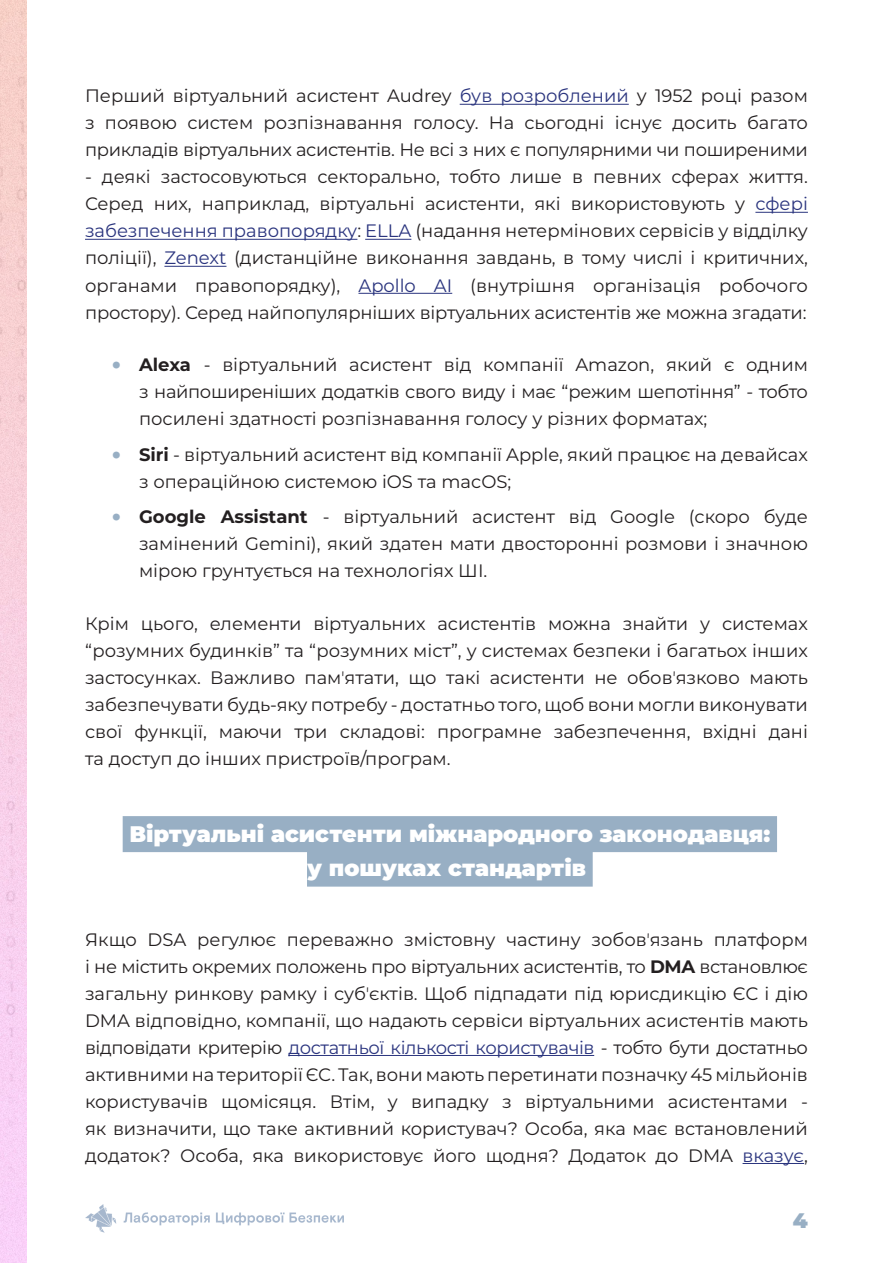
<style>
.page{position:relative;width:893px;height:1263px;background:#fff}
.page>*{position:absolute;margin:0;border:0;box-sizing:border-box;transform-origin:0 0}
.t1{font:900 22.5px/34.5px "Montserrat";color:#fff;text-align:center}
.t2{font:900 21px "Montserrat";color:#98afc4}
.t3{font:18px/27px "Montserrat";color:#231f20;text-align:justify}
.s1{color:#2a347e}
.s2{font-weight:900;font-size:21px;color:#98afc4}
.s3{font-weight:700}
</style>
<div class="page">
<img style="left:85px;top:1204px;width:258px;height:29px">
<img style="left:0;top:0;width:26px;height:1263px">
<hr style="left:460px;top:104px;width:169px;height:1px;background:#2a347e">
<hr style="left:755px;top:212px;width:53px;height:1px;background:#2a347e">
<hr style="left:85px;top:239px;width:272px;height:1px;background:#2a347e">
<hr style="left:365px;top:239px;width:46px;height:1px;background:#2a347e">
<hr style="left:164px;top:266px;width:62px;height:1px;background:#2a347e">
<hr style="left:358px;top:293px;width:94px;height:1px;background:#2a347e">
<div style="left:123px;top:816px;width:654px;height:36px;background:#98afc4"></div>
<div style="left:307px;top:851px;width:286px;height:36px;background:#98afc4"></div>
<hr style="left:288px;top:1055px;width:306px;height:1px;background:#2a347e">
<hr style="left:742px;top:1163px;width:62px;height:1px;background:#2a347e">
<p class="t3" style="left:85px;top:82px;width:724px">Перший віртуальний асистент Audrey <span class="s1">був розроблений</span> у 1952 році разом з появою систем розпізнавання голосу. На сьогодні існує досить багато прикладів віртуальних асистентів. Не всі з них є популярними чи поширеними</p>
<p class="t3" style="left:85px;top:163px;width:724px">- деякі застосовуються секторально, тобто лише в певних сферах життя.<br>Серед них, наприклад, віртуальні асистенти, які використовують у <span class="s1">сфері забезпечення правопорядку</span>: <span class="s1">ELLA</span> (надання нетермінових сервісів у відділку поліції), <span class="s1">Zenext</span> (дистанційне виконання завдань, в тому числі і критичних, органами правопорядку), <span class="s1">Apollo AI</span> (внутрішня організація робочого простору). Серед найпопулярніших віртуальних асистентів же можна згадати:</p>
<p class="t3" style="left:139px;top:350px;width:670px;text-indent:-27px"><span class="s2">•</span> <span class="s3">Alexa</span> - віртуальний асистент від компанії Amazon, який є одним з найпоширеніших додатків свого виду і має “режим шепотіння” - тобто посилені здатності розпізнавання голосу у різних форматах;</p>
<p class="t3" style="left:139px;top:440px;width:670px;text-indent:-27px"><span class="s2">•</span> <span class="s3">Siri</span> - віртуальний асистент від компанії Apple, який працює на девайсах з операційною системою iOS та macOS;</p>
<p class="t3" style="left:139px;top:502px;width:670px;text-indent:-27px"><span class="s2">•</span> <span class="s3">Google Assistant</span> - віртуальний асистент від Google (скоро буде замінений Gemini), який здатен мати двосторонні розмови і значною мірою грунтується на технологіях ШІ.</p>
<p class="t3" style="left:85px;top:609px;width:724px">Крім цього, елементи віртуальних асистентів можна знайти у системах “розумних будинків” та “розумних міст”, у системах безпеки і багатьох інших застосунках. Важливо памʼятати, що такі асистенти не обовʼязково мають забезпечувати будь-яку потребу - достатньо того, щоб вони могли виконувати свої функції, маючи три складові: програмне забезпечення, вхідні дані та доступ до інших пристроїв/програм.</p>
<p class="t1" style="left:129px;top:815px;width:642px">Віртуальні асистенти міжнародного законодавця: у пошуках стандартів</p>
<p class="t3" style="left:85px;top:925px;width:724px">Якщо DSA регулює переважно змістовну частину зобовʼязань платформ і не містить окремих положень про віртуальних асистентів, то <span class="s3">DMA</span> встановлює загальну ринкову рамку і субʼєктів. Щоб підпадати під юрисдикцію ЄС і дію DMA відповідно, компанії, що надають сервіси віртуальних асистентів мають відповідати критерію <span class="s1">достатньої кількості користувачів</span> - тобто бути достатньо активними на території ЄС. Так, вони мають перетинати позначку 45 мільйонів користувачів щомісяця. Втім, у випадку з віртуальними асистентами - як визначити, що таке активний користувач? Особа, яка має встановлений додаток? Особа, яка використовує його щодня? Додаток до DMA <span class="s1">вказує</span>,</p>
<p class="t2" style="left:793px;top:1205px;width:16px">4</p>
</div>
